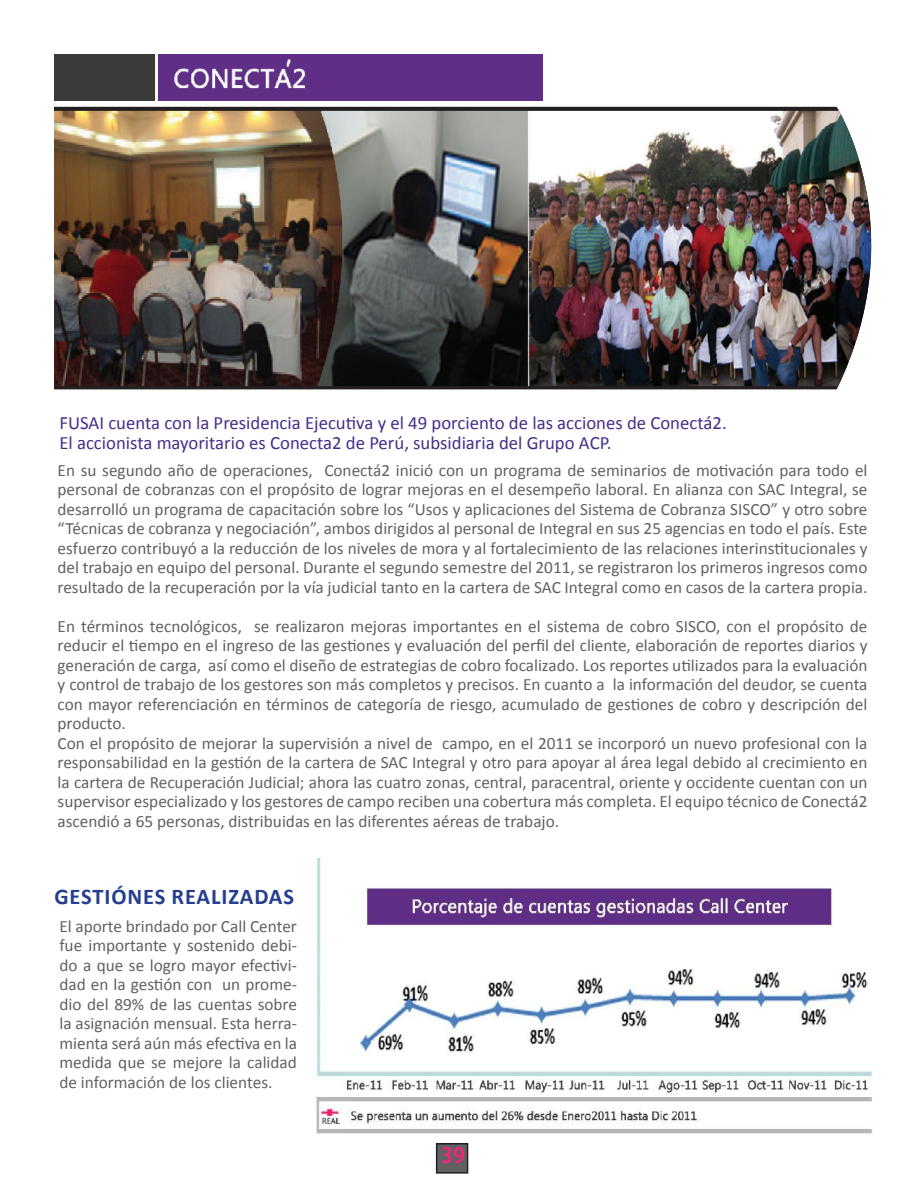
<style>
.page{position:relative;width:918px;height:1188px;background:#fff}
.page>*{position:absolute;margin:0;border:0;box-sizing:border-box;transform-origin:0 0}
.t1{font:700 22.5px "Calibri";letter-spacing:.04em;color:#253f8e}
.t2{font:700 21px "Adobe Gothic Std";color:#ea2978}
.t3{font:18.75px "Calibri";color:#452e8b}
.t4{font:17.25px/19.5px "Calibri";color:#616164;text-align:justify}
</style>
<div class="page">
<svg style="left:54px;top:107px;width:818px;height:282px;background:#383435"></svg>
<img style="left:54px;top:111px;width:817px;height:275px">
<img style="left:54px;top:54px;width:488px;height:46px">
<img style="left:316px;top:859px;width:557px;height:275px">
<div style="left:437px;top:1144px;width:31px;height:29px;background:#616164"></div>
<div style="left:436px;top:1143px;width:32px;height:31px;border:2px solid #231f20"></div>
<p class="t3" style="left:59px;top:411px;width:669px">FUSAI cuenta con la Presidencia Ejecutiva y el 49 porciento de las acciones de Conectá2.</p>
<p class="t3" style="left:59px;top:431px;width:554px">El accionista mayoritario es Conecta2 de Perú, subsidiaria del Grupo ACP.</p>
<p class="t4" style="left:58px;top:460px;width:811px">En su segundo año de operaciones, Conectá2 inició con un programa de seminarios de motivación para todo el personal de cobranzas con el propósito de lograr mejoras en el desempeño laboral. En alianza con SAC Integral, se desarrolló un programa de capacitación sobre los “Usos y aplicaciones del Sistema de Cobranza SISCO” y otro sobre “Técnicas de cobranza y negociación”, ambos dirigidos al personal de Integral en sus 25 agencias en todo el país. Este esfuerzo contribuyó a la reducción de los niveles de mora y al fortalecimiento de las relaciones interinstitucionales y del trabajo en equipo del personal. Durante el segundo semestre del 2011, se registraron los primeros ingresos como resultado de la recuperación por la vía judicial tanto en la cartera de SAC Integral como en casos de la cartera propia.</p>
<p class="t4" style="left:58px;top:616px;width:811px">En términos tecnológicos, se realizaron mejoras importantes en el sistema de cobro SISCO, con el propósito de reducir el tiempo en el ingreso de las gestiones y evaluación del perfil del cliente, elaboración de reportes diarios y generación de carga, así como el diseño de estrategias de cobro focalizado. Los reportes utilizados para la evaluación y control de trabajo de los gestores son más completos y precisos. En cuanto a la información del deudor, se cuenta con mayor referenciación en términos de categoría de riesgo, acumulado de gestiones de cobro y descripción del producto.</p>
<p class="t4" style="left:58px;top:733px;width:811px">Con el propósito de mejorar la supervisión a nivel de campo, en el 2011 se incorporó un nuevo profesional con la responsabilidad en la gestión de la cartera de SAC Integral y otro para apoyar al área legal debido al crecimiento en la cartera de Recuperación Judicial; ahora las cuatro zonas, central, paracentral, oriente y occidente cuentan con un supervisor especializado y los gestores de campo reciben una cobertura más completa. El equipo técnico de Conectá2 ascendió a 65 personas, distribuidas en las diferentes aéreas de trabajo.</p>
<p class="t1" style="left:54px;top:882px;width:241px">GESTIÓNES REALIZADAS</p>
<p class="t4" style="left:59px;top:916px;width:239px">El aporte brindado por Call Center fue importante y sostenido debi&shy;do a que se logro mayor efectivi&shy;dad en la gestión con un prome&shy;dio del 89% de las cuentas sobre la asignación mensual. Esta herra&shy;mienta será aún más efectiva en la medida que se mejore la calidad de información de los clientes.</p>
<p class="t2" style="left:441px;top:1143px;width:26px">39</p>
</div>
